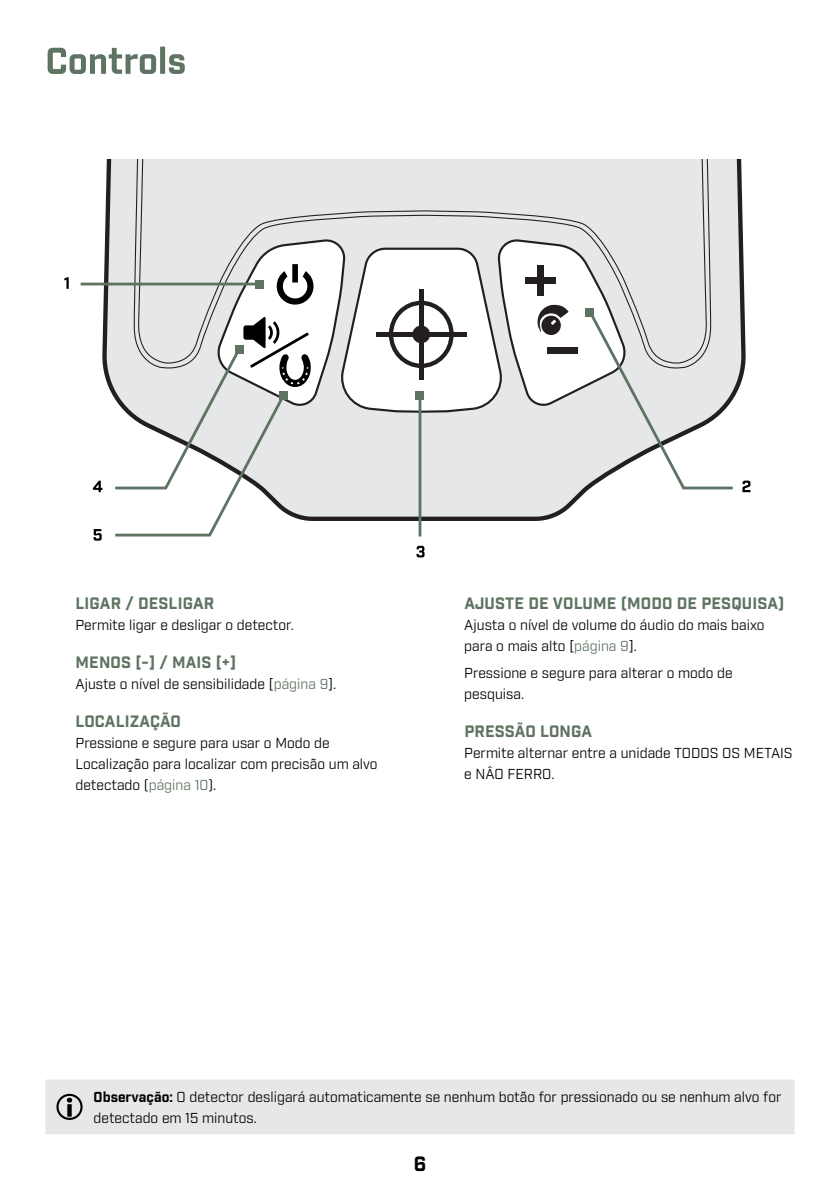
<style>
.page{position:relative;width:840px;height:1191px;background:#fff}
.page>*{position:absolute;margin:0;border:0;box-sizing:border-box;transform-origin:0 0}
.t1{font:700 20px "Industry";color:#000}
.t2{font:700 16px "Industry";letter-spacing:.01em;color:#5e7361}
.t3{font:14px/21px "Industry";color:#000}
.s1{color:#5e7361}
.s2{font-weight:700}
</style>
<div class="page">
<svg style="left:48px;top:47px;width:137px;height:27px"></svg>
<svg style="left:100px;top:159px;width:643px;height:334px"></svg>
<div style="left:138px;top:159px;width:569px;height:80px;background:#e6e7e8"></div>
<svg style="left:112px;top:239px;width:623px;height:298px"></svg>
<hr style="left:418px;top:395px;width:3px;height:141px;background:#5e7361">
<hr style="left:81px;top:283px;width:178px;height:2px;background:#5e7361">
<svg style="left:64px;top:277px;width:5px;height:12px"></svg>
<svg style="left:93px;top:480px;width:9px;height:12px"></svg>
<svg style="left:93px;top:529px;width:9px;height:11px"></svg>
<svg style="left:416px;top:546px;width:8px;height:11px"></svg>
<svg style="left:742px;top:480px;width:8px;height:12px"></svg>
<div style="left:279px;top:391px;width:9px;height:9px;background:#5e7361"></div>
<div style="left:45px;top:1079px;width:749px;height:55px;background:#e6e7e8"></div>
<svg style="left:56px;top:1093px;width:26px;height:27px"></svg>
<p class="t2" style="left:76px;top:594px;width:140px">LIGAR / DESLIGAR</p>
<p class="t3" style="left:75px;top:615px;width:220px">Permite ligar e desligar o detector.</p>
<p class="t2" style="left:76px;top:653px;width:162px">MENOS [-] / MAIS [+]</p>
<p class="t3" style="left:75px;top:674px;width:262px">Ajuste o nível de sensibilidade [<span class="s1">página 9</span>].</p>
<p class="t2" style="left:76px;top:712px;width:107px">LOCALIZAÇÃO</p>
<p class="t3" style="left:75px;top:733px;width:303px">Pressione e segure para usar o Modo de<br>Localização para localizar com precisão um alvo detectado (<span class="s1">página 10</span>).</p>
<p class="t2" style="left:464px;top:594px;width:321px">AJUSTE DE VOLUME (MODO DE PESQUISA)</p>
<p class="t3" style="left:464px;top:615px;width:301px">Ajusta o nível de volume do áudio do mais baixo para o mais alto [<span class="s1">página 9</span>].</p>
<p class="t3" style="left:464px;top:663px;width:270px">Pressione e segure para alterar o modo de pesquisa.</p>
<p class="t2" style="left:464px;top:721px;width:129px">PRESSÃO LONGA</p>
<p class="t3" style="left:464px;top:743px;width:330px">Permite alternar entre a unidade TODOS OS METAIS e NÂO FERRO.</p>
<p class="t3" style="left:94px;top:1086px;width:689px"><span class="s2">Observação:</span> O detector desligará automaticamente se nenhum botão for pressionado ou se nenhum alvo for detectado em 15 minutos.</p>
<h1 class="t1" style="left:413px;top:1151px;width:14px">6</h1>
</div>
